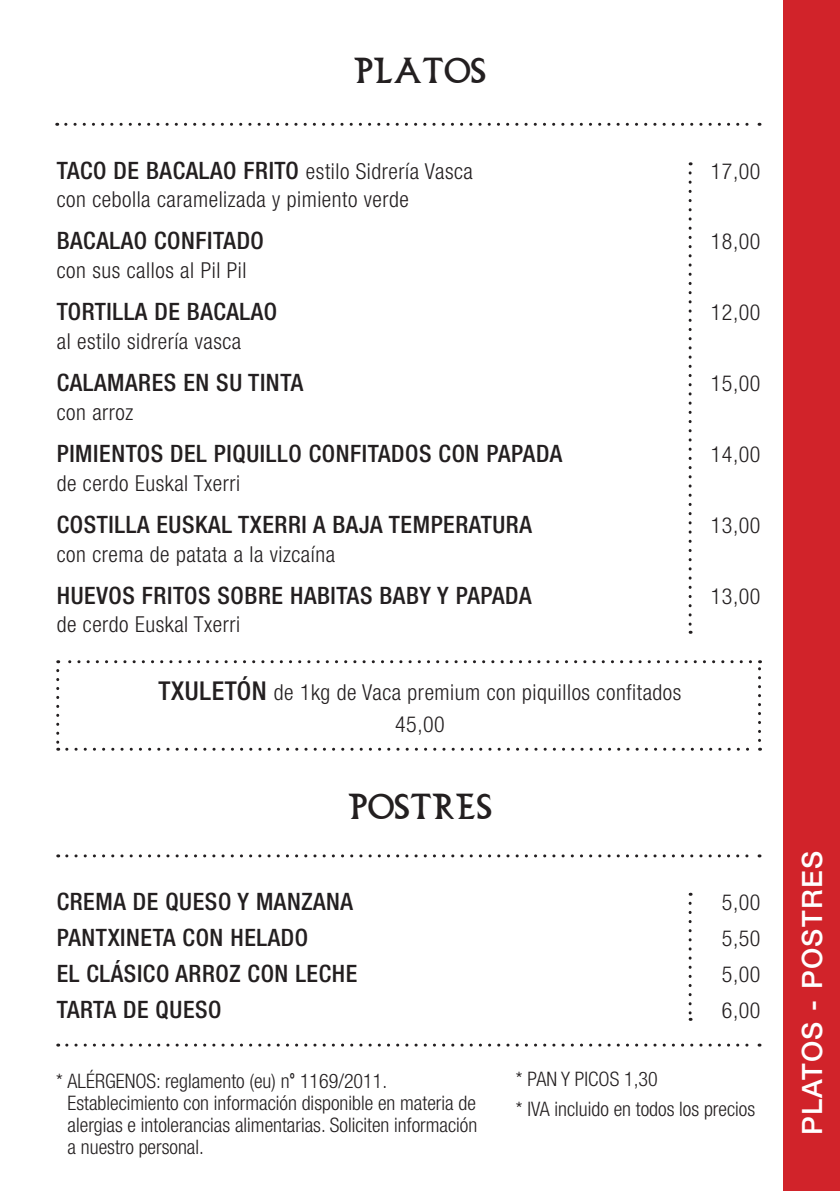
<style>
.page{position:relative;width:840px;height:1191px;background:#fff}
.page>*{position:absolute;margin:0;border:0;box-sizing:border-box;transform-origin:0 0}
.t1{font:36px "Bilbao";color:#231f20}
.t2{font:500 28px "Helvetica Neue LT Std";letter-spacing:.05em;color:#fff}
.t3{font:500 condensed 24px "Helvetica Neue LT Std";letter-spacing:.025em;color:#231f20}
.t4{font:300 condensed 22px "Helvetica Neue LT Std";letter-spacing:.025em;color:#231f20}
.t5{font:300 condensed 20px/22px "Helvetica Neue LT Std";color:#231f20;text-align:justify}
.s1{font-weight:500;font-size:24px}
.s2{font-weight:500;font-size:26px}
.s3{font-family:"Benton Sans Comp";font-weight:400;font-stretch:normal}
</style>
<div class="page">
<div style="left:782px;top:0;width:57px;height:1191px;background:#d1232a"></div>
<svg style="left:688px;top:173px;width:3px;height:461px"></svg>
<svg style="left:688px;top:903px;width:3px;height:117px"></svg>
<svg style="left:66px;top:123px;width:693px;height:3px"></svg>
<svg style="left:67px;top:854px;width:692px;height:3px"></svg>
<svg style="left:67px;top:1043px;width:692px;height:3px"></svg>
<svg style="left:56px;top:670px;width:3px;height:80px"></svg>
<svg style="left:67px;top:747px;width:693px;height:3px"></svg>
<svg style="left:758px;top:660px;width:2px;height:80px"></svg>
<svg style="left:58px;top:660px;width:692px;height:3px"></svg>
<p class="t1" style="left:353px;top:54px;width:134px">PLATOS</p>
<p class="t4" style="left:57px;top:158px;width:417px"><span class="s1">TACO DE BACALAO FRITO</span> estilo Sidrería Vasca</p>
<p class="t4" style="left:710px;top:158px;width:51px">17,00</p>
<p class="t4" style="left:57px;top:187px;width:353px">con cebolla caramelizada y pimiento verde</p>
<p class="t3" style="left:57px;top:226px;width:209px">BACALAO CONFITADO</p>
<p class="t4" style="left:710px;top:229px;width:51px">18,00</p>
<p class="t4" style="left:57px;top:257px;width:191px">con sus callos al Pil Pil</p>
<p class="t3" style="left:57px;top:297px;width:222px">TORTILLA DE BACALAO</p>
<p class="t4" style="left:710px;top:299px;width:51px">12,00</p>
<p class="t4" style="left:57px;top:328px;width:186px">al estilo sidrería vasca</p>
<p class="t3" style="left:57px;top:368px;width:248px">CALAMARES EN SU TINTA</p>
<p class="t4" style="left:710px;top:370px;width:51px">15,00</p>
<p class="t4" style="left:57px;top:399px;width:78px">con arroz</p>
<p class="t3" style="left:57px;top:439px;width:507px">PIMIENTOS DEL PIQUILLO CONFITADOS CON PAPADA</p>
<p class="t4" style="left:710px;top:441px;width:51px">14,00</p>
<p class="t4" style="left:57px;top:470px;width:185px">de cerdo Euskal Txerri</p>
<p class="t3" style="left:57px;top:510px;width:476px">COSTILLA EUSKAL TXERRI A BAJA TEMPERATURA</p>
<p class="t4" style="left:710px;top:512px;width:51px">13,00</p>
<p class="t4" style="left:57px;top:541px;width:280px">con crema de patata a la vizcaína</p>
<p class="t3" style="left:57px;top:580px;width:476px">HUEVOS FRITOS SOBRE HABITAS BABY Y PAPADA</p>
<p class="t4" style="left:710px;top:583px;width:51px">13,00</p>
<p class="t4" style="left:57px;top:611px;width:185px">de cerdo Euskal Txerri</p>
<p class="t4" style="left:158px;top:679px;width:524px"><span class="s2">TXULETÓN</span> de 1kg de Vaca premium con piquillos confitados</p>
<p class="t4" style="left:395px;top:711px;width:51px">45,00</p>
<p class="t1" style="left:347px;top:789px;width:146px">POSTRES</p>
<p class="t3" style="left:57px;top:887px;width:297px">CREMA DE QUESO Y MANZANA</p>
<p class="t4" style="left:721px;top:889px;width:40px">5,00</p>
<p class="t3" style="left:57px;top:923px;width:253px">PANTXINETA CON HELADO</p>
<p class="t4" style="left:721px;top:925px;width:40px">5,50</p>
<p class="t3" style="left:57px;top:959px;width:302px">EL CLÁSICO ARROZ CON LECHE</p>
<p class="t4" style="left:721px;top:961px;width:40px">5,00</p>
<p class="t3" style="left:57px;top:995px;width:166px">TARTA DE QUESO</p>
<p class="t4" style="left:721px;top:997px;width:40px">6,00</p>
<p class="t5" style="left:56px;top:1070px;width:332px">* ALÉRGENOS: reglamento (eu) n<span class="s3">°</span> 1169/2011.</p>
<p class="t5" style="left:515px;top:1068px;width:143px">* PAN Y PICOS 1,30</p>
<p class="t5" style="left:68px;top:1092px;width:411px">Establecimiento con información disponible en materia de alergias e intolerancias alimentarias. Soliciten información a nuestro personal.</p>
<p class="t5" style="left:515px;top:1097px;width:240px">* IVA incluido en todos los precios</p>
<p class="t2" style="left:795px;top:1135px;width:286px;rotate:-90deg">PLATOS - POSTRES</p>
</div>
